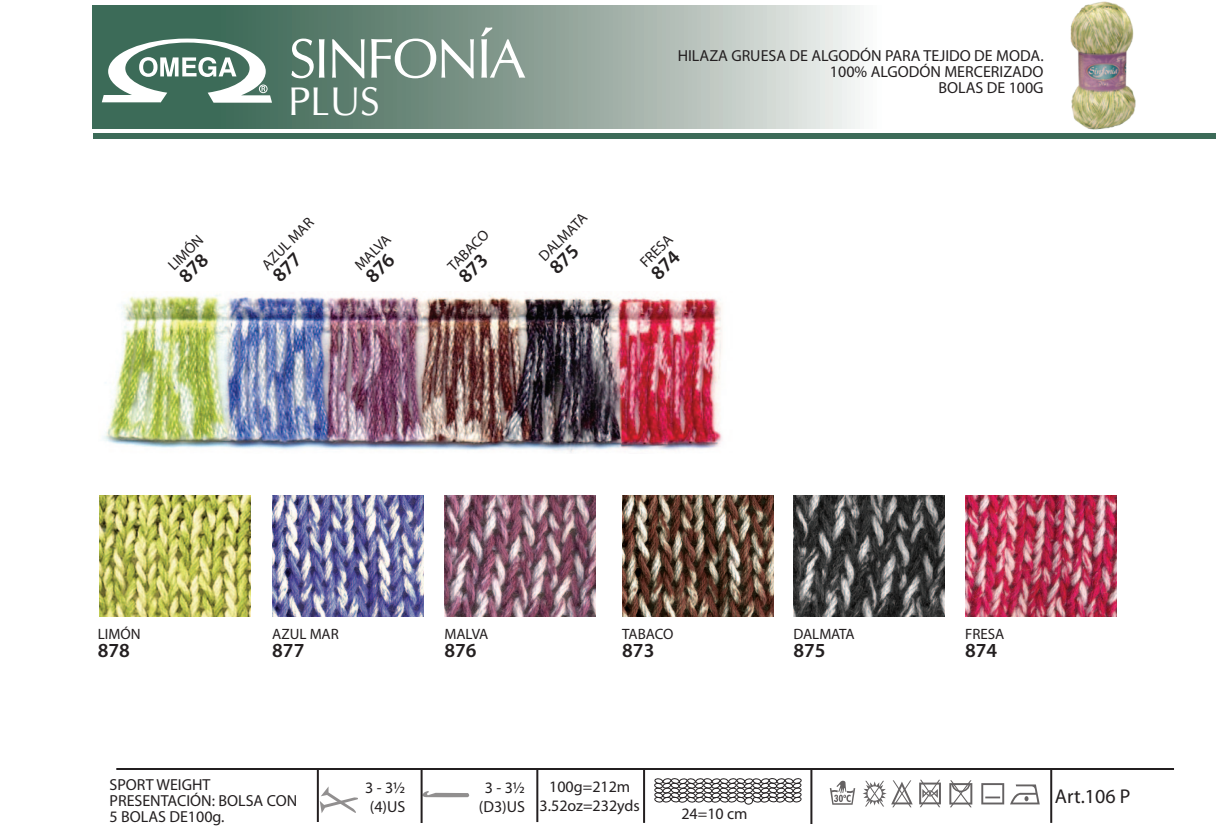
<style>
.page{position:relative;width:1224px;height:840px;background:#fff}
.page>*{position:absolute;margin:0;border:0;box-sizing:border-box;transform-origin:0 0}
.t1{font:56px "CG Omega";letter-spacing:-.05em;color:#fff}
.t2{font:40px "CG Omega";color:#fff}
.t3{font:600 20px "Myriad Pro";color:#231f20}
.t4{font:20px "Myriad Pro";color:#231f20}
.t5{font:16px/16px "Myriad Pro";color:#231f20}
.t6{font:15px "Myriad Pro";color:#231f20}
</style>
<div class="page">
<div style="left:93px;top:133px;width:1122px;height:5px;background:#3c6b58"></div>
<svg style="left:93px;top:6px;width:767px;height:122px"></svg>
<img style="left:1070px;top:1px;width:66px;height:129px">
<img style="left:272px;top:496px;width:152px;height:121px">
<img style="left:444px;top:496px;width:152px;height:121px">
<img style="left:622px;top:496px;width:152px;height:121px">
<img style="left:793px;top:496px;width:152px;height:121px">
<img style="left:965px;top:496px;width:152px;height:121px">
<img style="left:99px;top:496px;width:152px;height:121px">
<div style="left:744px;top:797px;width:9px;height:8px;border:1px solid #231f20;border-radius:3px"></div>
<svg style="left:654px;top:778px;width:147px;height:25px"></svg>
<svg style="left:320px;top:786px;width:38px;height:27px"></svg>
<hr style="left:536px;top:768px;width:2px;height:54px;background:#231f20">
<hr style="left:643px;top:769px;width:2px;height:54px;background:#231f20">
<hr style="left:810px;top:770px;width:2px;height:54px;background:#231f20">
<hr style="left:116px;top:768px;width:1058px;height:2px;background:#231f20">
<hr style="left:1050px;top:769px;width:2px;height:54px;background:#231f20">
<hr style="left:317px;top:768px;width:2px;height:54px;background:#231f20">
<hr style="left:421px;top:769px;width:2px;height:54px;background:#231f20">
<svg style="left:422px;top:790px;width:47px;height:7px"></svg>
<img style="left:103px;top:295px;width:619px;height:158px">
<svg style="left:102px;top:39px;width:170px;height:64px"></svg>
<svg style="left:949px;top:780px;width:23px;height:27px"></svg>
<svg style="left:863px;top:780px;width:50px;height:27px"></svg>
<svg style="left:981px;top:783px;width:23px;height:21px"></svg>
<svg style="left:919px;top:780px;width:22px;height:27px"></svg>
<svg style="left:1010px;top:784px;width:30px;height:20px"></svg>
<svg style="left:830px;top:781px;width:25px;height:24px"></svg>
<p class="t6" style="left:164px;top:261px;width:44px;rotate:-45deg">LIMÓN</p>
<h1 class="t1" style="left:289px;top:25px;width:239px">SINFONÍA</h1>
<h2 class="t2" style="left:288px;top:78px;width:93px">PLUS</h2>
<p class="t6" style="left:258px;top:260px;width:68px;rotate:-45deg">AZUL MAR</p>
<p class="t6" style="left:351px;top:261px;width:45px;rotate:-45deg">MALVA</p>
<p class="t6" style="left:444px;top:261px;width:53px;rotate:-45deg">TABACO</p>
<p class="t6" style="left:535px;top:252px;width:63px;rotate:-45deg">DALMATA</p>
<p class="t5" style="left:678px;top:47px;width:367px;text-align:right">HILAZA GRUESA DE ALGODÓN PARA TEJIDO DE MODA.<br>100% ALGODÓN MERCERIZADO<br>BOLAS DE 100G</p>
<p class="t6" style="left:636px;top:258px;width:41px;rotate:-45deg">FRESA</p>
<p class="t6" style="left:98px;top:625px;width:44px">LIMÓN</p>
<p class="t3" style="left:98px;top:638px;width:34px">878</p>
<p class="t6" style="left:272px;top:625px;width:68px">AZUL MAR</p>
<p class="t3" style="left:272px;top:638px;width:34px">877</p>
<p class="t6" style="left:444px;top:625px;width:45px">MALVA</p>
<p class="t3" style="left:444px;top:638px;width:34px">876</p>
<p class="t6" style="left:622px;top:625px;width:53px">TABACO</p>
<p class="t3" style="left:622px;top:638px;width:34px">873</p>
<p class="t6" style="left:793px;top:625px;width:63px">DALMATA</p>
<p class="t3" style="left:793px;top:638px;width:34px">875</p>
<p class="t6" style="left:965px;top:625px;width:41px">FRESA</p>
<p class="t3" style="left:965px;top:638px;width:34px">874</p>
<p class="t5" style="left:110px;top:776px;width:189px">SPORT WEIGHT<br>PRESENTACIÓN: BOLSA CON<br>5 BOLAS DE100g.</p>
<p class="t5" style="left:365px;top:778px;width:42px;line-height:19.2px">3 - 3½ (4)US</p>
<p class="t5" style="left:479px;top:778px;width:48px;line-height:19.2px;text-align:center">3 - 3½ (D3)US</p>
<p class="t5" style="left:540px;top:777px;width:102px;line-height:19.2px;text-align:center">100g=212m<br>3.52oz=232yds</p>
<p class="t4" style="left:1055px;top:783px;width:77px">Art.106 P</p>
<p class="t5" style="left:681px;top:805px;width:68px">24=10 cm</p>
</div>
